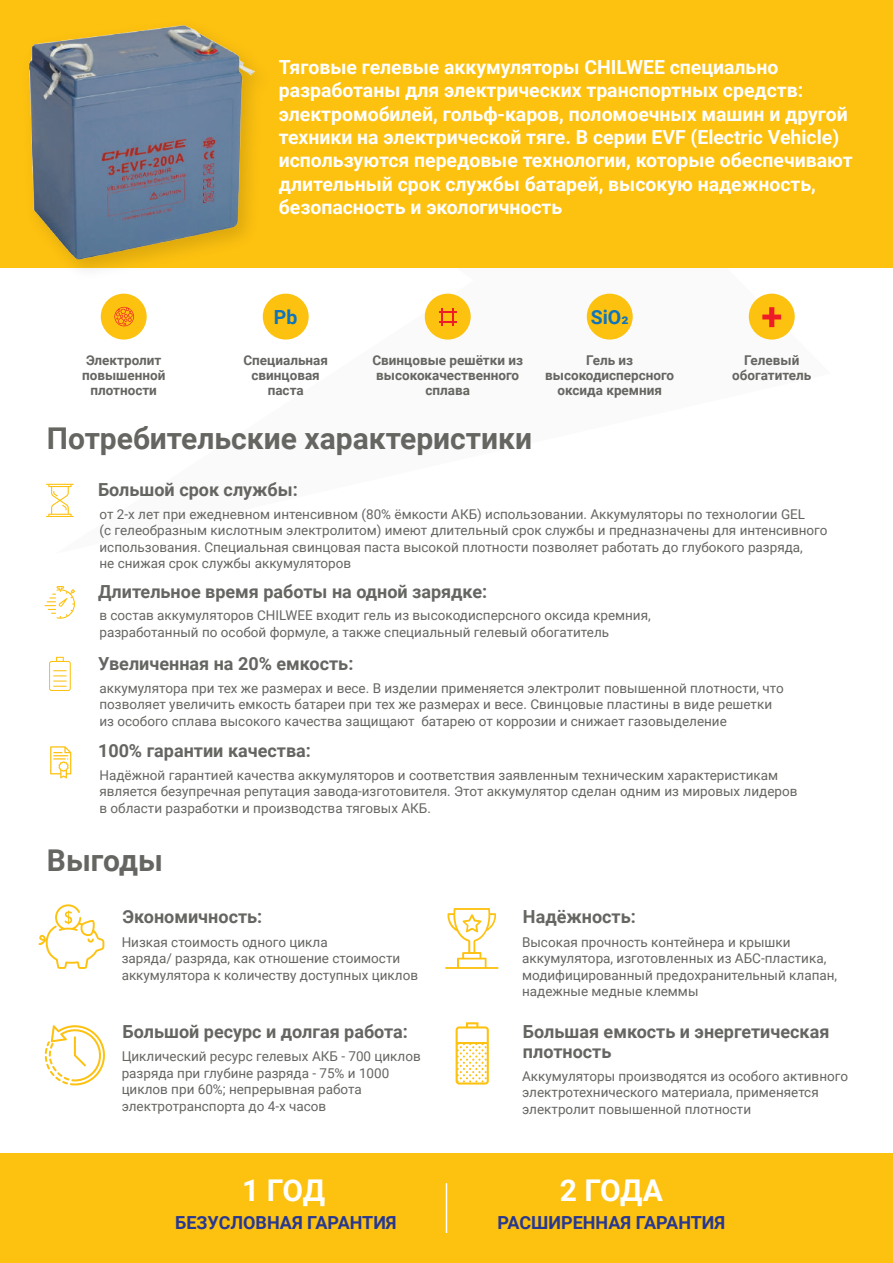
<style>
.page{position:relative;width:893px;height:1263px;background:#fff}
.page>*{position:absolute;margin:0;border:0;box-sizing:border-box;transform-origin:0 0}
.t1{font:700 30px "Roboto";color:#656562}
.t2{font:700 30px "Roboto";letter-spacing:-.015em;color:#fff}
.t3{font:700 19.5px "Roboto";color:#1074bc}
.t4{font:700 19.35px/23.2px "Roboto";color:#fff}
.t5{font:700 18px/19.5px "Roboto";color:#656562}
.t6{font:700 18px "Roboto";color:#283890}
.t7{font:13.5px/16.5px "Roboto";color:#656562}
.t8{font:700 13.5px/15px "Roboto";color:#656562;text-align:center}
</style>
<div class="page">
<div style="left:101px;top:294px;width:46px;height:46px;background:#fdc110;border-radius:50%"></div>
<svg style="left:46px;top:484px;width:28px;height:33px"></svg>
<div style="left:263px;top:294px;width:46px;height:46px;background:#fdc110;border-radius:50%"></div>
<div style="left:425px;top:294px;width:46px;height:46px;background:#fdc110;border-radius:50%"></div>
<div style="left:587px;top:294px;width:46px;height:46px;background:#fdc110;border-radius:50%"></div>
<div style="left:749px;top:294px;width:46px;height:46px;background:#fdc110;border-radius:50%"></div>
<div style="left:0;top:0;width:893px;height:268px;background:#fdc110"></div>
<div style="left:0;top:1153px;width:893px;height:110px;background:#fdc110"></div>
<img style="left:28px;top:25px;width:228px;height:244px">
<hr style="left:446px;top:1183px;width:1px;height:50px;background:#fff">
<svg style="left:114px;top:307px;width:20px;height:19px"></svg>
<svg style="left:439px;top:308px;width:18px;height:17px"></svg>
<svg style="left:45px;top:586px;width:30px;height:33px"></svg>
<svg style="left:49px;top:657px;width:22px;height:34px"></svg>
<svg style="left:50px;top:746px;width:21px;height:32px"></svg>
<svg style="left:38px;top:904px;width:66px;height:65px"></svg>
<svg style="left:45px;top:1025px;width:60px;height:61px"></svg>
<svg style="left:445px;top:908px;width:53px;height:61px"></svg>
<svg style="left:456px;top:1022px;width:33px;height:62px"></svg>
<svg style="left:762px;top:307px;width:19px;height:20px"></svg>
<p class="t4" style="left:279px;top:55px;width:575px">Тяговые гелевые аккумуляторы CHILWEE специально разработаны для электрических транспортных средств: электромобилей, гольф-каров, поломоечных машин и другой техники на электрической тяге. В серии EVF (Electric Vehicle) используются передовые технологии, которые обеспечивают длительный срок службы батарей, высокую надежность, безопасность и экологичность</p>
<h2 class="t3" style="left:274px;top:303px;width:25px">Pb</h2>
<h2 class="t3" style="left:591px;top:303px;width:39px">SiO2</h2>
<p class="t8" style="left:82px;top:353px;width:85px">Электролит повышенной плотности</p>
<p class="t8" style="left:372px;top:353px;width:152px">Свинцовые решётки из высококачественного сплава</p>
<p class="t8" style="left:732px;top:353px;width:81px">Гелевый обогатитель</p>
<p class="t8" style="left:243px;top:353px;width:86px">Специальная свинцовая паста</p>
<p class="t8" style="left:545px;top:353px;width:131px">Гель из высокодисперсного оксида кремния</p>
<h1 class="t1" style="left:47px;top:417px;width:487px">Потребительские характеристики</h1>
<h3 class="t5" style="left:98px;top:479px;width:201px">Большой срок службы:</h3>
<p class="t7" style="left:99px;top:505px;width:729px">от 2-х лет при ежедневном интенсивном (80% ёмкости АКБ) использовании. Аккумуляторы по технологии GEL<br>(с гелеобразным кислотным электролитом) имеют длительный срок службы и предназначены для интенсивного использования. Специальная свинцовая паста высокой плотности позволяет работать до глубокого разряда,<br>не снижая срок службы аккумуляторов</p>
<h3 class="t5" style="left:98px;top:581px;width:391px">Длительное время работы на одной зарядке:</h3>
<p class="t7" style="left:99px;top:607px;width:553px">в состав аккумуляторов CHILWEE входит гель из высокодисперсного оксида кремния, разработанный по особой формуле, а также специальный гелевый обогатитель</p>
<h3 class="t5" style="left:98px;top:653px;width:257px">Увеличенная на 20% емкость:</h3>
<p class="t7" style="left:99px;top:679px;width:686px">аккумулятора при тех же размерах и весе. В изделии применяется электролит повышенной плотности, что позволяет увеличить емкость батареи при тех же размерах и весе. Свинцовые пластины в виде решетки из особого сплава высокого качества защищают батарею от коррозии и снижает газовыделение</p>
<h3 class="t5" style="left:98px;top:740px;width:214px">100% гарантии качества:</h3>
<p class="t7" style="left:99px;top:766px;width:699px">Надёжной гарантией качества аккумуляторов и соответствия заявленным техническим характеристикам является безупречная репутация завода-изготовителя. Этот аккумулятор сделан одним из мировых лидеров в области разработки и производства тяговых АКБ.</p>
<h1 class="t1" style="left:47px;top:839px;width:117px">Выгоды</h1>
<h3 class="t5" style="left:123px;top:907px;width:141px">Экономичность:</h3>
<p class="t7" style="left:122px;top:933px;width:298px">Низкая стоимость одного цикла<br>заряда/ разряда, как отношение стоимости аккумулятора к количеству доступных циклов</p>
<h3 class="t5" style="left:123px;top:1021px;width:287px">Большой ресурс и долгая работа:</h3>
<p class="t7" style="left:122px;top:1048px;width:301px">Циклический ресурс гелевых АКБ - 700 циклов разряда при глубине разряда - 75% и 1000 циклов при 60%; непрерывная работа электротранспорта до 4-х часов</p>
<h1 class="t2" style="left:242px;top:1169px;width:85px">1 ГОД</h1>
<h3 class="t6" style="left:175px;top:1210px;width:223px">БЕЗУСЛОВНАЯ ГАРАНТИЯ</h3>
<h3 class="t5" style="left:523px;top:907px;width:114px">Надёжность:</h3>
<p class="t7" style="left:522px;top:933px;width:317px">Высокая прочность контейнера и крышки аккумулятора, изготовленных из АБС-пластика, модифицированный предохранительный клапан, надежные медные клеммы</p>
<h3 class="t5" style="left:523px;top:1021px;width:308px">Большая емкость и энергетическая плотность</h3>
<p class="t7" style="left:522px;top:1067px;width:327px">Аккумуляторы производятся из особого активного электротехнического материала, применяется электролит повышенной плотности</p>
<h1 class="t2" style="left:560px;top:1169px;width:105px">2 ГОДА</h1>
<h3 class="t6" style="left:498px;top:1210px;width:229px">РАСШИРЕННАЯ ГАРАНТИЯ</h3>
</div>
